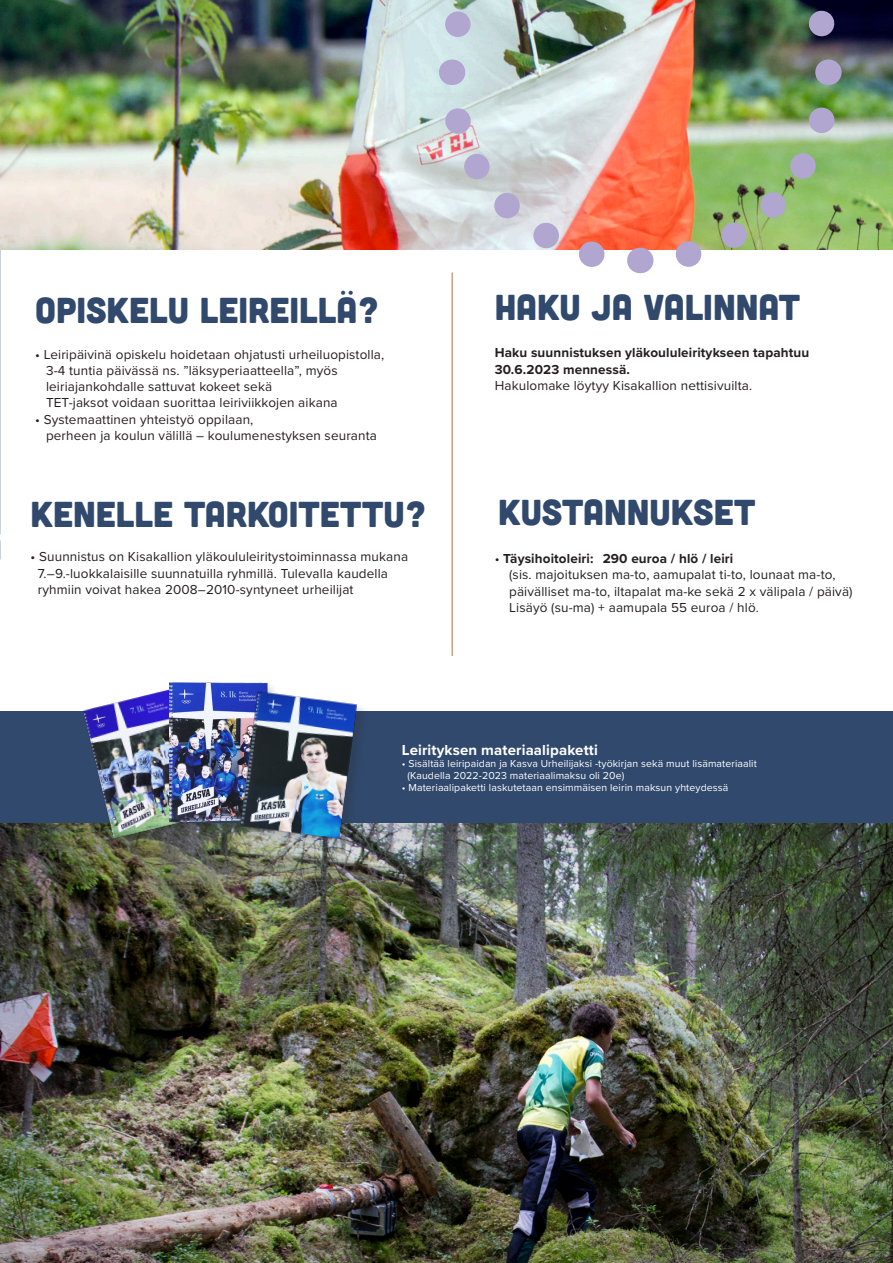
<style>
.page{position:relative;width:893px;height:1263px;background:#fff}
.page>*{position:absolute;margin:0;border:0;box-sizing:border-box;transform-origin:0 0}
._2_leipä{font:36px "Cubano";color:#31496c}
._2_leipä-2{font:700 15px "Proxima Nova";letter-spacing:.01em;color:#fff}
._2_leipä-3{font:13.5px/16.2px "Proxima Nova";letter-spacing:.01em;color:#231f20}
._2_leipä-4{font:700 13.5px "Proxima Nova";letter-spacing:.01em;color:#231f20}
._2_leipä-5{font:10.5px "Proxima Nova";letter-spacing:.01em;color:#fff}
.s1{font-weight:400}
</style>
<div class="page">
<div style="left:1px;top:820px;width:892px;height:443px;background:#231f20;opacity:.43"></div>
<div style="left:1px;top:711px;width:892px;height:111px;background:#31496c"></div>
<img style="left:80px;top:690px;width:141px;height:163px">
<div style="left:168px;top:681px;width:111px;height:153px;background:#231f20;opacity:.2"></div>
<img style="left:170px;top:681px;width:65px;height:146px">
<img style="left:235px;top:681px;width:143px;height:181px">
<img style="left:1px;top:0;width:892px;height:249px">
<hr style="left:451px;top:272px;width:2px;height:384px;background:#c4a284">
<svg style="left:0;top:513px;width:1px;height:47px"></svg>
<img style="left:425px;top:0;width:430px;height:287px">
<p class="_2_leipä" style="left:35px;top:287px;width:345px">OPISKELU LEIREILLÄ?</p>
<p class="_2_leipä-3" style="left:35px;top:346px;width:351px">• Leiripäivinä opiskelu hoidetaan ohjatusti urheiluopistolla,</p>
<p class="_2_leipä-3" style="left:46px;top:362px;width:293px">3-4 tuntia päivässä ns. ”läksyperiaatteella”, myös</p>
<p class="_2_leipä-3" style="left:46px;top:378px;width:228px">leiriajankohdalle sattuvat kokeet sekä</p>
<p class="_2_leipä-3" style="left:46px;top:394px;width:293px">TET-jaksot voidaan suorittaa leiriviikkojen aikana</p>
<p class="_2_leipä-3" style="left:35px;top:410px;width:220px">• Systemaattinen yhteistyö oppilaan,</p>
<p class="_2_leipä-3" style="left:46px;top:427px;width:332px">perheen ja koulun välillä – koulumenestyksen seuranta</p>
<p class="_2_leipä" style="left:31px;top:491px;width:397px">KENELLE TARKOITETTU?</p>
<p class="_2_leipä-3" style="left:38px;top:548px;width:372px;text-indent:-7px">• Suunnistus on Kisakallion yläkoululeiritystoiminnassa mukana<br>7.–9.-luokkalaisille suunnatuilla ryhmillä. Tulevalla kaudella ryhmiin voivat hakea 2008–2010-syntyneet urheilijat</p>
<p class="_2_leipä" style="left:495px;top:284px;width:307px">HAKU JA VALINNAT</p>
<p class="_2_leipä-4" style="left:495px;top:343px;width:316px">Haku suunnistuksen yläkoululeiritykseen tapahtuu</p>
<p class="_2_leipä-4" style="left:495px;top:359px;width:137px">30.6.2023 mennessä.</p>
<p class="_2_leipä-3" style="left:495px;top:377px;width:259px">Hakulomake löytyy Kisakallion nettisivuilta.</p>
<p class="_2_leipä" style="left:498px;top:489px;width:259px">KUSTANNUKSET</p>
<p class="_2_leipä-4" style="left:495px;top:549px;width:240px"><span class="s1">•</span> Täysihoitoleiri: 290 euroa / hlö / leiri</p>
<p class="_2_leipä-3" style="left:509px;top:566px;width:328px">(sis. majoituksen ma-to, aamupalat ti-to, lounaat ma-to,</p>
<p class="_2_leipä-3" style="left:509px;top:582px;width:345px">päivälliset ma-to, iltapalat ma-ke sekä 2 x välipala / päivä)</p>
<p class="_2_leipä-3" style="left:509px;top:599px;width:251px">Lisäyö (su-ma) + aamupala 55 euroa / hlö.</p>
<p class="_2_leipä-2" style="left:402px;top:738px;width:198px">Leirityksen materiaalipaketti</p>
<p class="_2_leipä-5" style="left:402px;top:755px;width:356px">• Sisältää leiripaidan ja Kasva Urheilijaksi -työkirjan sekä muut lisämateriaalit</p>
<p class="_2_leipä-5" style="left:407px;top:767px;width:218px">(Kaudella 2022-2023 materiaalimaksu oli 20e)</p>
<p class="_2_leipä-5" style="left:402px;top:779px;width:328px">• Materiaalipaketti laskutetaan ensimmäisen leirin maksun yhteydessä</p>
</div>
